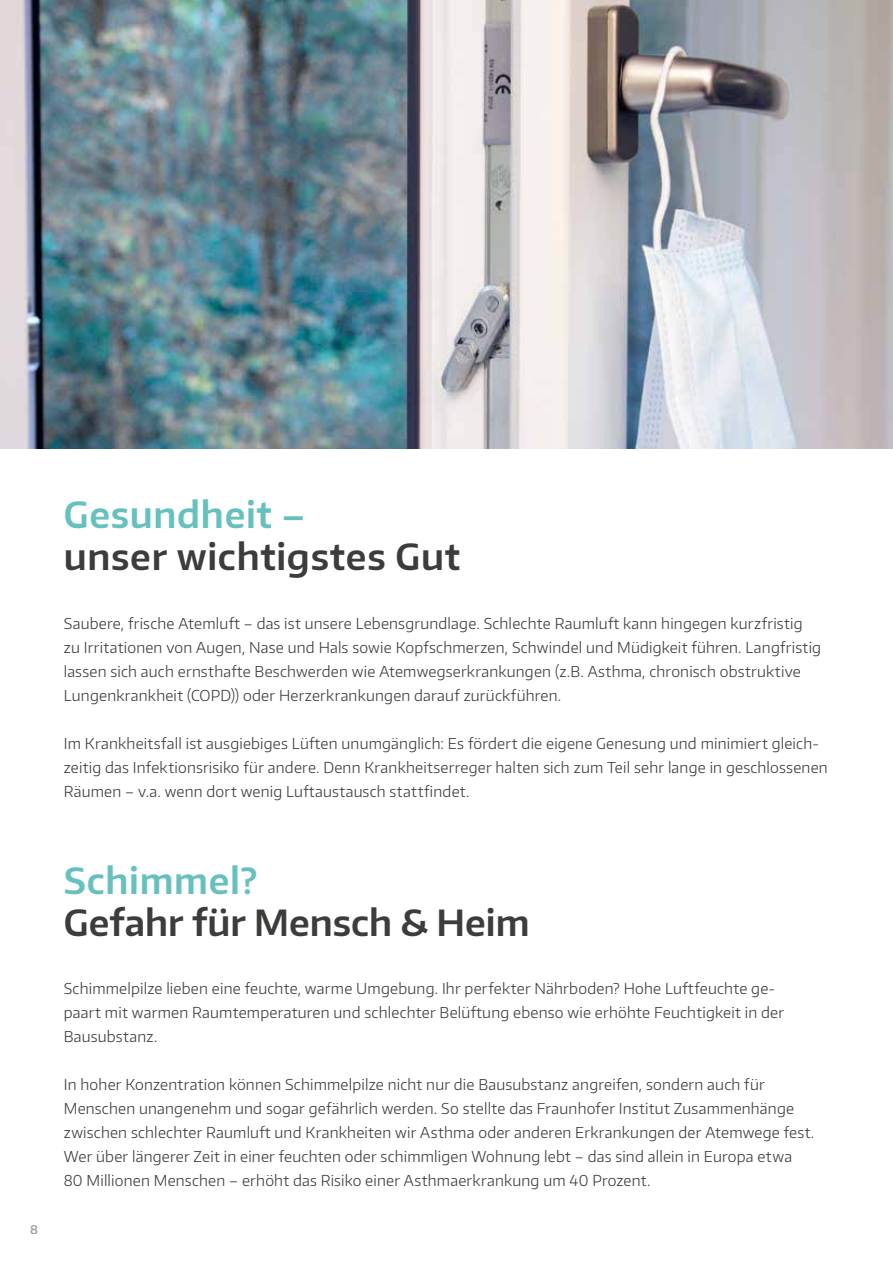
<style>
.page{position:relative;width:893px;height:1263px;background:#fff}
.page>*{position:absolute;margin:0;border:0;box-sizing:border-box;transform-origin:0 0}
.t1{font:600 36px "Encode Sans Normal";letter-spacing:.015em;color:#3c3c3b}
.t2{font:600 36px "Encode Sans Normal";letter-spacing:.02em;color:#66c1be}
.t3{font:300 15px/24px "Encode Sans Normal";letter-spacing:.015em;color:#3c3c3b}
.t4{font:600 12px "Encode Sans Normal";color:#3c3c3b}
</style>
<div class="page">
<img style="left:0;top:0;width:893px;height:449px">
<p class="t4" style="left:30px;top:1221px;width:9px">8</p>
<h1 class="t2" style="left:64px;top:491px;width:243px">Gesundheit –</h1>
<h1 class="t1" style="left:64px;top:533px;width:398px">unser wichtigstes Gut</h1>
<p class="t3" style="left:64px;top:611px;width:759px">Saubere, frische Atemluft – das ist unsere Lebensgrundlage. Schlechte Raumluft kann hingegen kurzfristig zu Irritationen von Augen, Nase und Hals sowie Kopfschmerzen, Schwindel und Müdigkeit führen. Langfristig lassen sich auch ernsthafte Beschwerden wie Atemwegserkrankungen (z.B. Asthma, chronisch obstruktive Lungenkrankheit (COPD)) oder Herzerkrankungen darauf zurückführen.</p>
<p class="t3" style="left:64px;top:731px;width:765px">Im Krankheitsfall ist ausgiebiges Lüften unumgänglich: Es fördert die eigene Genesung und minimiert gleich&shy;zeitig das Infektionsrisiko für andere. Denn Krankheitserreger halten sich zum Teil sehr lange in geschlossenen<br>Räumen – v.a. wenn dort wenig Luftaustausch stattfindet.</p>
<h1 class="t2" style="left:64px;top:856px;width:195px">Schimmel?</h1>
<h1 class="t1" style="left:64px;top:898px;width:467px">Gefahr für Mensch &amp; Heim</h1>
<p class="t3" style="left:64px;top:976px;width:722px">Schimmelpilze lieben eine feuchte, warme Umgebung. Ihr perfekter Nährboden? Hohe Luftfeuchte ge&shy;paart mit warmen Raumtemperaturen und schlechter Belüftung ebenso wie erhöhte Feuchtigkeit in der<br>Bausubstanz.</p>
<p class="t3" style="left:64px;top:1072px;width:752px">In hoher Konzentration können Schimmelpilze nicht nur die Bausubstanz angreifen, sondern auch für Menschen unangenehm und sogar gefährlich werden. So stellte das Fraunhofer Institut Zusammenhänge zwischen schlechter Raumluft und Krankheiten wir Asthma oder anderen Erkrankungen der Atemwege fest.<br>Wer über längerer Zeit in einer feuchten oder schimmligen Wohnung lebt – das sind allein in Europa etwa 80 Millionen Menschen – erhöht das Risiko einer Asthmaerkrankung um 40 Prozent.</p>
</div>
